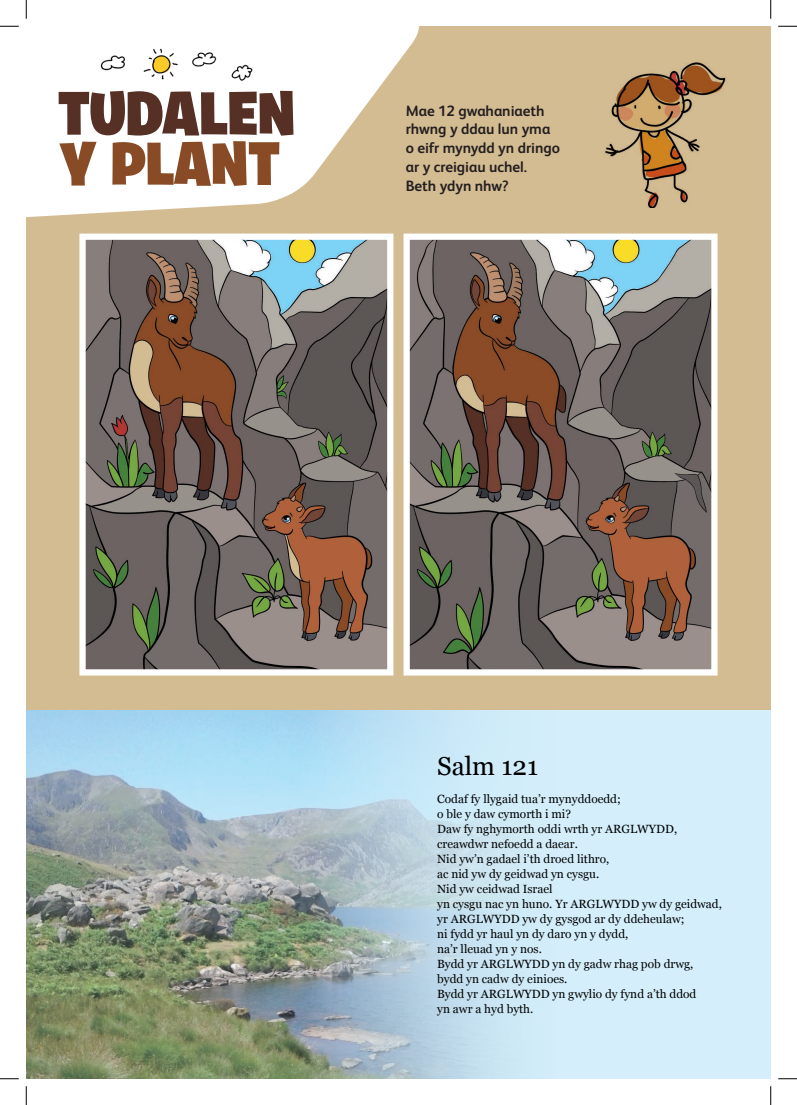
<style>
.page{position:relative;width:797px;height:1105px;background:#fff}
.page>*{position:absolute;margin:0;border:0;box-sizing:border-box;transform-origin:0 0}
.t1{font:900 61.25px "Burbank Big";color:#563025}
.t2{font:900 61.25px "Burbank Big";color:#894b26}
.t3{font:26px "Georgia";color:#000}
.t4{font:700 15px/18.8px "FS Albert";letter-spacing:-.005em;color:#231f20}
.t5{font:11.88px/15px "Georgia";color:#000}
</style>
<div class="page">
<div style="left:26px;top:709px;width:744px;height:370px;background:#d4effb"></div>
<img style="left:26px;top:710px;width:482px;height:369px">
<div style="left:26px;top:26px;width:744px;height:684px;background:#d4bc92"></div>
<svg style="left:26px;top:26px;width:393px;height:192px;fill:#fff"></svg>
<img style="left:605px;top:62px;width:121px;height:145px">
<img style="left:90px;top:45px;width:168px;height:37px">
<img style="left:86px;top:241px;width:300px;height:427px">
<div style="left:79px;top:234px;width:314px;height:441px;border:6px solid #fff"></div>
<img style="left:410px;top:241px;width:300px;height:427px">
<div style="left:403px;top:234px;width:314px;height:441px;border:6px solid #fff"></div>
<svg style="left:0;top:25px;width:19px;height:2px"></svg>
<svg style="left:778px;top:25px;width:19px;height:2px"></svg>
<svg style="left:0;top:1078px;width:19px;height:1px"></svg>
<svg style="left:778px;top:1078px;width:19px;height:1px"></svg>
<svg style="left:25px;top:0;width:2px;height:19px"></svg>
<svg style="left:25px;top:1086px;width:2px;height:19px"></svg>
<svg style="left:770px;top:0;width:1px;height:19px"></svg>
<svg style="left:770px;top:1086px;width:1px;height:19px"></svg>
<h1 class="t1" style="left:58px;top:75px;width:238px">TUDALEN</h1>
<h1 class="t2" style="left:59px;top:125px;width:222px">Y PLANT</h1>
<p class="t4" style="left:406px;top:100px;width:156px">Mae 12 gwahaniaeth rhwng y ddau lun yma o eifr mynydd yn dringo ar y creigiau uchel.<br>Beth ydyn nhw?</p>
<h2 class="t3" style="left:437px;top:747px;width:102px">Salm 121</h2>
<p class="t5" style="left:437px;top:791px;width:286px">Codaf fy llygaid tua’r mynyddoedd;<br>o ble y daw cymorth i mi?<br>Daw fy nghymorth oddi wrth yr ARGLWYDD, creawdwr nefoedd a daear.<br>Nid yw’n gadael i’th droed lithro,<br>ac nid yw dy geidwad yn cysgu.<br>Nid yw ceidwad Israel<br>yn cysgu nac yn huno. Yr ARGLWYDD yw dy geidwad, yr ARGLWYDD yw dy gysgod ar dy ddeheulaw;<br>ni fydd yr haul yn dy daro yn y dydd,<br>na’r lleuad yn y nos.<br>Bydd yr ARGLWYDD yn dy gadw rhag pob drwg, bydd yn cadw dy einioes.<br>Bydd yr ARGLWYDD yn gwylio dy fynd a’th ddod<br>yn awr a hyd byth.</p>
</div>
